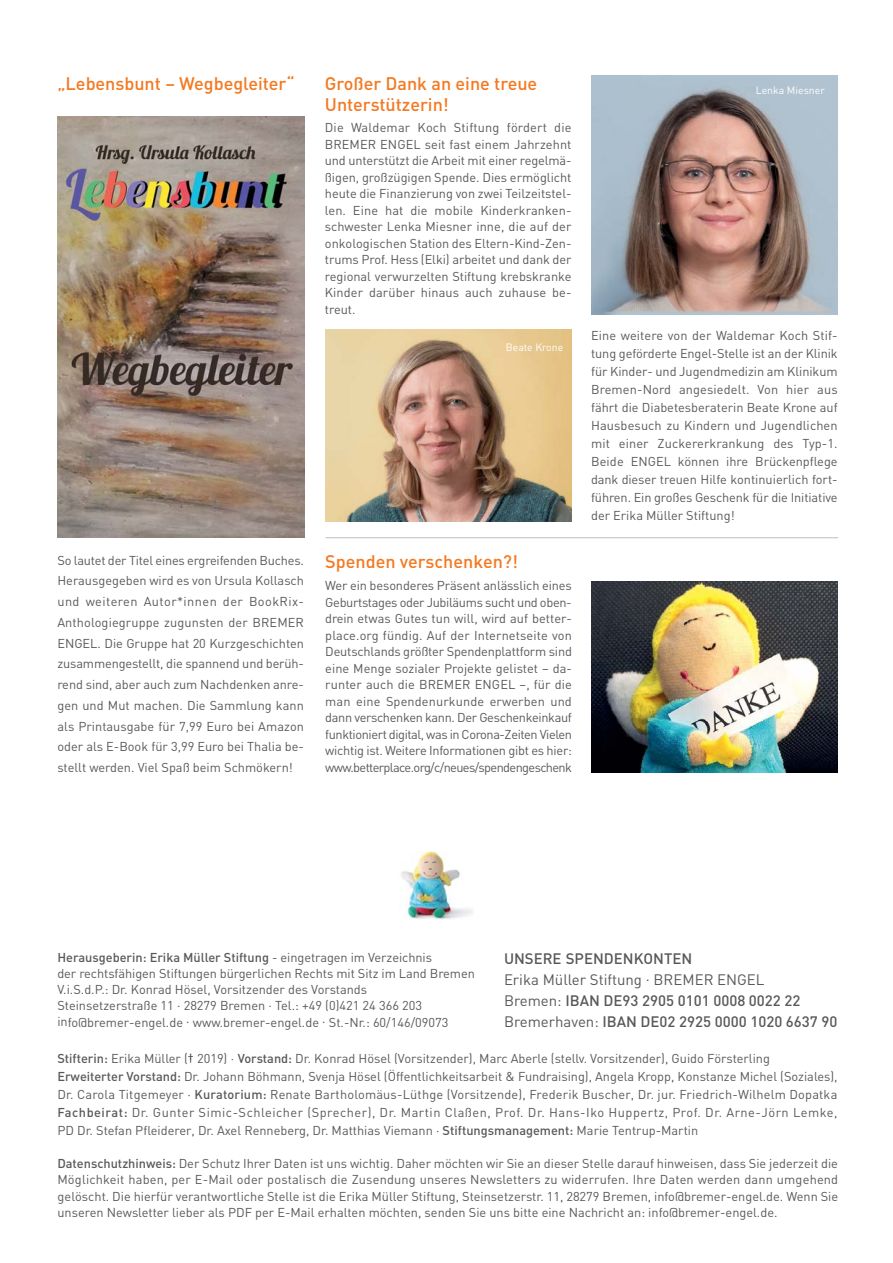
<style>
.page{position:relative;width:893px;height:1263px;background:#fff}
.page>*{position:absolute;margin:0;border:0;box-sizing:border-box;transform-origin:0 0}
.t1{font:500 18px/21.6px "DIN";color:#f47920}
.t2{font:500 15px/21px "DIN";color:#58595b}
.t3{font:12.75px/16.5px "DIN";color:#58595b;text-align:justify}
.t4{font:10.5px "DIN";color:#fff}
.s1{font-weight:500}
.s2{font-family:"The Sans";font-weight:300;color:#231f20}
.s3{font-weight:400}
</style>
<div class="page">
<img style="left:57px;top:116px;width:247px;height:421px">
<img style="left:401px;top:851px;width:72px;height:68px">
<img style="left:325px;top:330px;width:247px;height:191px">
<img style="left:591px;top:581px;width:247px;height:191px">
<img style="left:591px;top:75px;width:247px;height:239px">
<hr style="left:325px;top:537px;width:513px;height:1px;background:#bbbdc0">
<h1 class="t1" style="left:57px;top:74px;width:239px">„Lebensbunt – Wegbegleiter“</h1>
<h1 class="t1" style="left:325px;top:74px;width:214px">Großer Dank an eine treue<br>Unterstützerin!</h1>
<p class="t3" style="left:325px;top:119px;width:248px">Die Waldemar Koch Stiftung fördert die BREMER ENGEL seit fast einem Jahrzehnt und unterstützt die Arbeit mit einer regelmä&shy;ßigen, großzügigen Spende. Dies ermöglicht heute die Finanzierung von zwei Teilzeitstel&shy;len. Eine hat die mobile Kinderkranken&shy;schwester Lenka Miesner inne, die auf der onkologischen Station des Eltern-Kind-Zen&shy;trums Prof. Hess (Elki) arbeitet und dank der regional verwurzelten Stiftung krebskranke Kinder darüber hinaus auch zuhause be&shy;treut.</p>
<p class="t4" style="left:506px;top:340px;width:59px">Beate Krone</p>
<p class="t3" style="left:57px;top:549px;width:248px;line-height:20.7px">So lautet der Titel eines ergreifenden Buches.<br>Herausgegeben wird es von Ursula Kollasch und weiteren Autor*innen der BookRix-Anthologiegruppe zugunsten der BREMER ENGEL. Die Gruppe hat 20 Kurzgeschichten zusammengestellt, die spannend und berüh&shy;rend sind, aber auch zum Nachdenken anre&shy;gen und Mut machen. Die Sammlung kann als Printausgabe für 7,99 Euro bei Amazon oder als E-Book für 3,99 Euro bei Thalia be&shy;stellt werden. Viel Spaß beim Schmökern!</p>
<h1 class="t1" style="left:325px;top:552px;width:194px">Spenden verschenken?!</h1>
<p class="t3" style="left:325px;top:577px;width:248px">Wer ein besonderes Präsent anlässlich eines Geburtstages oder Jubiläums sucht und oben&shy;drein etwas Gutes tun will, wird auf better&shy;place.org fündig. Auf der Internetseite von Deutschlands größter Spendenplattform sind eine Menge sozialer Projekte gelistet – da&shy;runter auch die BREMER ENGEL –, für die man eine Spendenurkunde erwerben und dann verschenken kann. Der Geschenkeinkauf funktioniert digital, was in Corona-Zeiten Vielen wichtig ist. Weitere Informationen gibt es hier: www.betterplace.org/c/neues/spendengeschenk</p>
<p class="t4" style="left:756px;top:84px;width:71px">Lenka Miesner</p>
<p class="t3" style="left:591px;top:327px;width:248px;line-height:18px">Eine weitere von der Waldemar Koch Stif&shy;tung geförderte Engel-Stelle ist an der Klinik für Kinder- und Jugendmedizin am Klinikum Bremen-Nord angesiedelt. Von hier aus fährt die Diabetesberaterin Beate Krone auf Hausbesuch zu Kindern und Jugendlichen mit einer Zuckererkrankung des Typ-1.<br>Beide ENGEL können ihre Brückenpflege dank dieser treuen Hilfe kontinuierlich fort&shy;führen. Ein großes Geschenk für die Initiative der Erika Müller Stiftung!</p>
<p class="t3" style="left:57px;top:949px;width:419px;text-align:left"><span class="s1">Herausgeberin: Erika Müller Stiftung</span> - eingetragen im Verzeichnis<br>der rechtsfähigen Stiftungen bürgerlichen Rechts mit Sitz im Land Bremen V.i.S.d.P.: Dr. Konrad Hösel, Vorsitzender des Vorstands<br>Steinsetzerstraße 11 . 28279 Bremen . Tel.: +49 (0)421 24 366 203 info@bremer-engel.de . www.bremer-engel.de . St.-Nr.: 60/146/09073</p>
<p class="t3" style="left:57px;top:1049px;width:782px;line-height:18px;text-align:left"><span class="s1">Stifterin:</span> Erika Müller (<span class="s2">†</span> 2019) · <span class="s1">Vorstand:</span> Dr. Konrad Hösel (Vorsitzender), Marc Aberle (stellv. Vorsitzender), Guido Försterling <span class="s1">Erweiterter Vorstand:</span> Dr. Johann Böhmann, Svenja Hösel (Öffentlichkeitsarbeit &amp; Fundraising), Angela Kropp, Konstanze Michel (Soziales), Dr. Carola Titgemeyer · <span class="s1">Kuratorium:</span> Renate Bartholomäus-Lüthge (Vorsitzende), Frederik Buscher, Dr. jur. Friedrich-Wilhelm Dopatka <span class="s1">Fachbeirat:</span> Dr. Gunter Simic-Schleicher (Sprecher), Dr. Martin Claßen, Prof. Dr. Hans-Iko Huppertz, Prof. Dr. Arne-Jörn Lemke, PD Dr. Stefan Pfleiderer, Dr. Axel Renneberg, Dr. Matthias Viemann · <span class="s1">Stiftungsmanagement:</span> Marie Tentrup-Martin</p>
<p class="t3" style="left:57px;top:1155px;width:782px"><span class="s1">Datenschutzhinweis:</span> Der Schutz Ihrer Daten ist uns wichtig. Daher möchten wir Sie an dieser Stelle darauf hinweisen, dass Sie jederzeit die Möglichkeit haben, per E-Mail oder postalisch die Zusendung unseres Newsletters zu widerrufen. Ihre Daten werden dann umgehend gelöscht. Die hierfür verantwortliche Stelle ist die Erika Müller Stiftung, Steinsetzerstr. 11, 28279 Bremen, info@bremer-engel.de. Wenn Sie unseren Newsletter lieber als PDF per E-Mail erhalten möchten, senden Sie uns bitte eine Nachricht an: info@bremer-engel.de.</p>
<p class="t2" style="left:504px;top:949px;width:190px">UNSERE SPENDENKONTEN</p>
<p class="t2" style="left:504px;top:970px;width:335px"><span class="s3">Erika Müller Stiftung </span><sup>.</sup> <span class="s3">BREMER ENGEL<br>Bremen:</span> IBAN DE93 2905 0101 0008 0022 22<br><span class="s3">Bremerhaven:</span> IBAN DE02 2925 0000 1020 6637 90</p>
</div>
